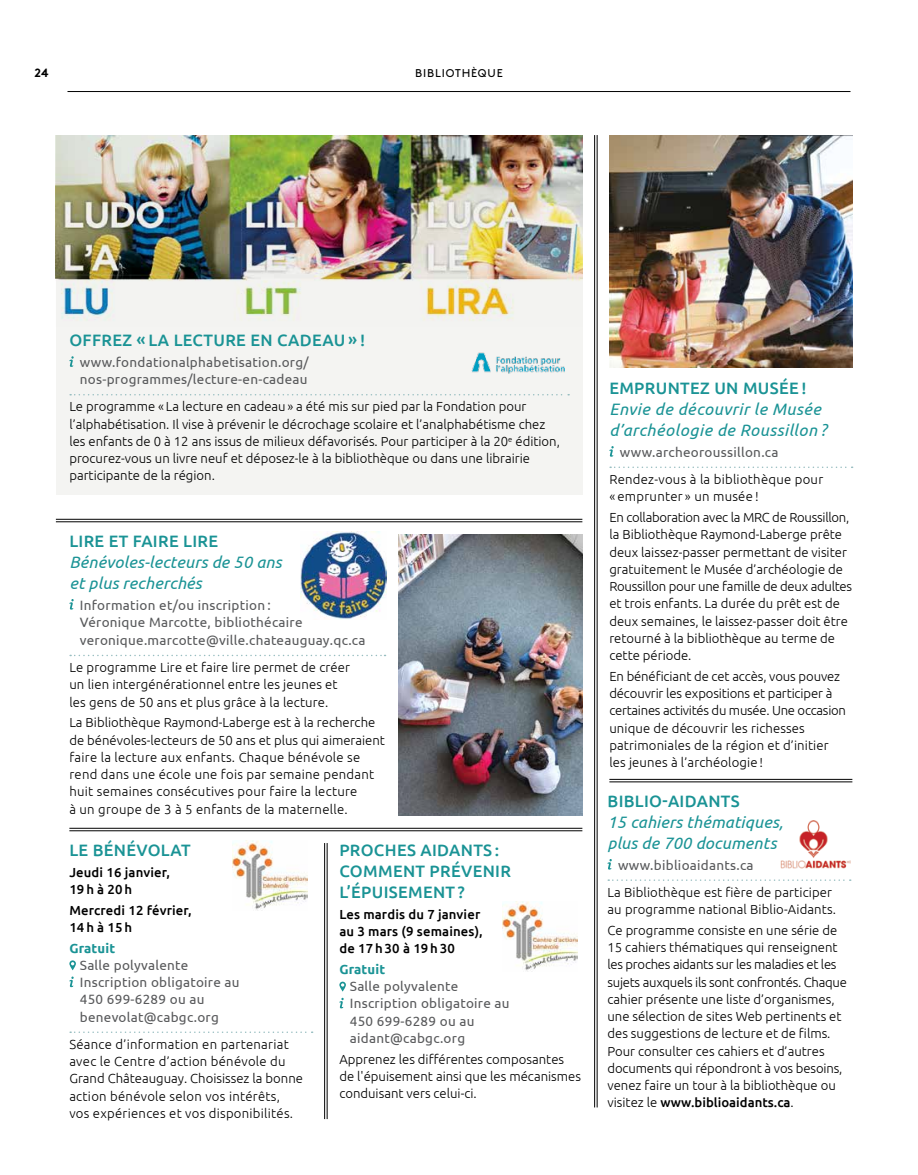
<style>
.page{position:relative;width:918px;height:1175px;background:#fff}
.page>*{position:absolute;margin:0;border:0;box-sizing:border-box;transform-origin:0 0}
.t1{font:500 16.5px/21px "Ubuntu";letter-spacing:.02em;color:#1a9395}
.t2{font:italic 16.5px/21px "Ubuntu";letter-spacing:.01em;color:#1a9395}
.t3{font:italic 16.5px/21px "Ubuntu";letter-spacing:.03em;color:#1a9395}
.t4{font:13.5px/17.5px "Ubuntu";letter-spacing:.02em;color:#58595b}
.t5{font:300 13.2px/17.2px "Ubuntu";color:#000}
.t6{font:300 13.2px/17.2px "Ubuntu";letter-spacing:.02em;color:#000}
.t7{font:500 13.2px/17.2px "Ubuntu";letter-spacing:.01em;color:#000}
.t8{font:700 13.2px "Ubuntu";letter-spacing:.005em;color:#1a9395}
.t9{font:700 12px "Brown";color:#000}
.t10{font:11.25px "Brown";letter-spacing:.08em;color:#000}
.s1{font-weight:500}
</style>
<div class="page">
<hr style="left:68px;top:91px;width:782px;height:1px;background:#000">
<svg style="left:339px;top:981px;width:7px;height:10px"></svg>
<svg style="left:339px;top:997px;width:5px;height:11px"></svg>
<div style="left:56px;top:135px;width:526px;height:359px;background:#f4f4f2"></div>
<svg style="left:70px;top:1031px;width:243px;height:2px"></svg>
<svg style="left:69px;top:960px;width:7px;height:10px"></svg>
<svg style="left:69px;top:976px;width:5px;height:11px"></svg>
<img style="left:780px;top:820px;width:70px;height:49px">
<svg style="left:608px;top:879px;width:243px;height:2px"></svg>
<svg style="left:607px;top:859px;width:5px;height:10px"></svg>
<svg style="left:70px;top:394px;width:499px;height:1px"></svg>
<svg style="left:69px;top:356px;width:5px;height:11px"></svg>
<img style="left:471px;top:352px;width:94px;height:22px">
<img style="left:503px;top:901px;width:75px;height:71px">
<img style="left:233px;top:840px;width:75px;height:70px">
<hr style="left:609px;top:781px;width:243px;height:1px;background:#000">
<hr style="left:609px;top:779px;width:243px;height:1px;background:#000">
<hr style="left:56px;top:521px;width:526px;height:1px;background:#000">
<hr style="left:56px;top:519px;width:526px;height:1px;background:#000">
<hr style="left:594px;top:135px;width:1px;height:972px;background:#000">
<hr style="left:597px;top:135px;width:1px;height:972px;background:#000">
<hr style="left:69px;top:830px;width:513px;height:1px;background:#000">
<hr style="left:69px;top:828px;width:513px;height:1px;background:#000">
<hr style="left:324px;top:843px;width:1px;height:276px;background:#000">
<hr style="left:327px;top:843px;width:1px;height:276px;background:#000">
<svg style="left:610px;top:466px;width:243px;height:2px"></svg>
<svg style="left:609px;top:446px;width:5px;height:11px"></svg>
<img style="left:56px;top:135px;width:526px;height:186px">
<img style="left:609px;top:135px;width:243px;height:232px">
<svg style="left:70px;top:654px;width:316px;height:2px"></svg>
<svg style="left:69px;top:599px;width:5px;height:10px"></svg>
<img style="left:399px;top:534px;width:183px;height:281px">
<img style="left:301px;top:531px;width:85px;height:88px">
<p class="t9" style="left:34px;top:63px;width:16px">24</p>
<p class="t10" style="left:415px;top:64px;width:89px">BIBLIOTH ÈQUE</p>
<p class="t1" style="left:69px;top:329px;width:24px">Offre</p>
<p class="t1" style="left:122px;top:329px;width:63px">z «La lecture</p>
<p class="t1" style="left:250px;top:329px;width:38px">en cadeau</p>
<p class="t1" style="left:348px;top:329px;width:18px">»!</p>
<p class="t4" style="left:80px;top:353px;width:230px">www.fondationalphabetisation.org/ nos-programmes/lecture-en-cadeau</p>
<p class="t5" style="left:69px;top:398px;width:492px">Le programme «La lecture en cadeau» a été mis sur pied par la Fondation pour l’alphabétisation. Il vise à prévenir le décrochage scolaire et l’analphabétisme chez les enfants de 0 à 12 ans issus de milieux défavorisés. Pour participer à la 20<sup>e</sup> édition, procurez-vous un livre neuf et déposez-le à la bibliothèque ou dans une librairie participante de la région.</p>
<p class="t1" style="left:69px;top:530px;width:150px">LIRE ET FAIRE LIRE</p>
<p class="t2" style="left:69px;top:551px;width:214px">Bénévoles-lecteurs de 50 ans et plus recherchés</p>
<p class="t4" style="left:80px;top:595px;width:287px;text-indent:-6px">I nformation et/ou inscription :<br>Véronique Marcotte, bibliothécaire veronique.marcotte@ville.chateauguay.qc.ca</p>
<p class="t5" style="left:69px;top:658px;width:282px">Le programme Lire et faire lire permet de créer un lien intergénérationnel entre les jeunes et les gens de 50 ans et plus grâce à la lecture.</p>
<p class="t6" style="left:69px;top:713px;width:317px">La Bibliothèque Raymond-Laberge est à la recherche de bénévoles-lecteurs de 50 ans et plus qui aimeraient faire la lecture aux enfants. Chaque bénévole se rend dans une école une fois par semaine pendant huit semaines consécutives pour faire la lecture<br>à un groupe de 3 à 5 enfants de la maternelle.</p>
<p class="t1" style="left:69px;top:839px;width:123px">LE BÉNÉVOLAT</p>
<p class="t7" style="left:69px;top:862px;width:102px">Jeudi 16 janvier,<br>19h à 20h</p>
<p class="t7" style="left:69px;top:900px;width:124px">Mercredi 12 février,<br>14h à 15h</p>
<p class="t8" style="left:69px;top:940px;width:47px">Gratuit</p>
<p class="t4" style="left:80px;top:956px;width:110px">Salle polyvalente</p>
<p class="t4" style="left:74px;top:973px;width:167px">I nscription obligatoire au</p>
<p class="t4" style="left:80px;top:990px;width:126px">450 699-6289 ou au</p>
<p class="t4" style="left:80px;top:1007px;width:140px">benevolat@cabgc.org</p>
<p class="t6" style="left:69px;top:1035px;width:235px">Séance d’information en partenariat avec le Centre d’action bénévole du Grand Châteauguay. Choisissez la bonne action bénévole selon vos intérêts, vos expériences et vos disponibilités.</p>
<p class="t1" style="left:339px;top:839px;width:173px">PROCH ES AIDANTS :<br>COMMENT PRÉVENIR<br>L’ÉPUISEMENT ?</p>
<p class="t7" style="left:339px;top:904px;width:145px">Les mardis du 7 janvier au 3 mars (9 semaines), de 17h30 à 19h30</p>
<p class="t8" style="left:339px;top:961px;width:47px">Gratuit</p>
<p class="t4" style="left:350px;top:977px;width:110px">Salle polyvalente</p>
<p class="t4" style="left:344px;top:994px;width:167px">I nscription obligatoire au</p>
<p class="t4" style="left:350px;top:1011px;width:126px">450 699-6289 ou au</p>
<p class="t4" style="left:350px;top:1029px;width:117px">aidant@cabgc.org</p>
<p class="t5" style="left:339px;top:1050px;width:243px">Apprenez les différentes composantes de l'épuisement ainsi que les mécanismes conduisant vers celui-ci.</p>
<p class="t1" style="left:609px;top:377px;width:199px">EMPRUNTEZ UN MUSÉE !</p>
<p class="t3" style="left:609px;top:398px;width:219px">Envie de découvrir le Musée d’archéologie de Roussillon ?</p>
<p class="t4" style="left:620px;top:443px;width:160px">www.archeoroussillon.ca</p>
<p class="t6" style="left:609px;top:470px;width:215px">Rendez-vous à la bibliothèque pour « emprunter » un musée !</p>
<p class="t5" style="left:609px;top:508px;width:244px">En collaboration avec la MRC de Roussillon, la Bibliothèque Raymond-Laberge prête deux laissez-passer permettant de visiter gratuitement le Musée d’archéologie de Roussillon pour une famille de deux adultes et trois enfants. La durée du prêt est de deux semaines, le laissez-passer doit être retourné à la bibliothèque au terme de cette période.</p>
<p class="t5" style="left:609px;top:667px;width:238px">En bénéficiant de cet accès, vous pouvez découvrir les expositions et participer à certaines activités du musée. Une occasion unique de découvrir les richesses patrimoniales de la région et d’initier les jeunes à l’archéologie !</p>
<p class="t1" style="left:608px;top:790px;width:134px">BIBLIO-AIDANTS</p>
<p class="t2" style="left:608px;top:811px;width:177px">15 cahiers thématiques, plus de 700 documents</p>
<p class="t4" style="left:618px;top:855px;width:137px">www.biblioaidants.ca</p>
<p class="t5" style="left:608px;top:883px;width:230px">La Bibliothèque est fière de participer au programme national Biblio-Aidants.</p>
<p class="t5" style="left:608px;top:921px;width:241px">Ce programme consiste en une série de 15 cahiers thématiques qui renseignent les proches aidants sur les maladies et les sujets auxquels ils sont confrontés. Chaque cahier présente une liste d’organismes, une sélection de sites Web pertinents et des suggestions de lecture et de films.<br>Pour consulter ces cahiers et d’autres documents qui répondront à vos besoins, venez faire un tour à la bibliothèque ou visitez le <span class="s1">www.biblioaidants.ca</span>.</p>
</div>
